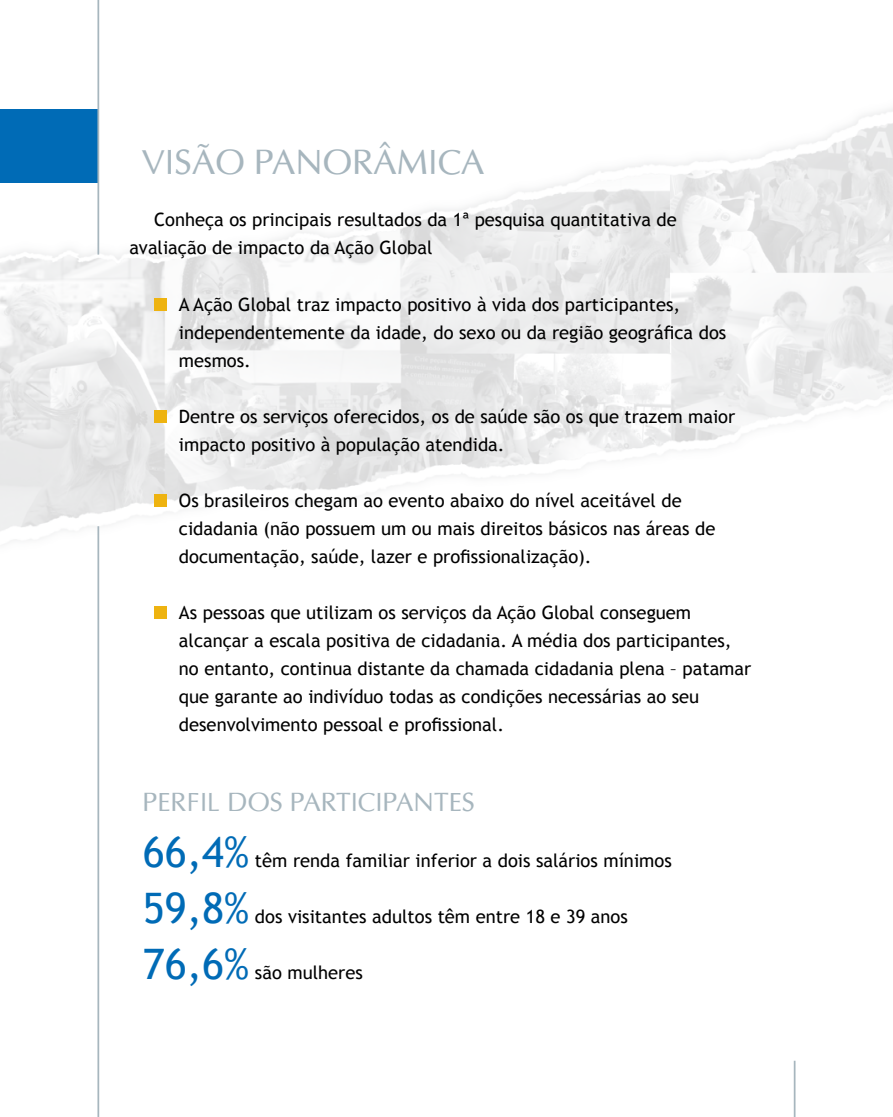
<style>
.page{position:relative;width:893px;height:1117px;background:#fff}
.page>*{position:absolute;margin:0;border:0;box-sizing:border-box;transform-origin:0 0}
.t1{font:42px "Trebuchet MS";color:#006bb6}
.t2{font:35px "Optima";color:#a7b6be}
.t3{font:26.25px "Optima";color:#a7b6be}
.t4{font:18.38px/28px "Trebuchet MS";color:#000}
</style>
<div class="page">
<img style="left:0;top:84px;width:893px;height:480px">
<div style="left:0;top:109px;width:98px;height:74px;background:#006bb6"></div>
<div style="left:154px;top:298px;width:12px;height:12px;background:#eeb310"></div>
<div style="left:154px;top:410px;width:12px;height:12px;background:#eeb310"></div>
<div style="left:154px;top:494px;width:12px;height:12px;background:#eeb310"></div>
<div style="left:154px;top:606px;width:12px;height:12px;background:#eeb310"></div>
<hr style="left:794px;top:1060px;width:1px;height:56px;background:#a7b6be">
<hr style="left:97px;top:526px;width:2px;height:590px;background:#a7b6be">
<hr style="left:97px;top:0;width:2px;height:254px;background:#a7b6be">
<h2 class="t2" style="left:141px;top:140px;width:345px">VISÃO PANORÂMICA</h2>
<p class="t4" style="left:129px;top:206px;width:549px;text-indent:25px">Conheça os principais resultados da 1ª pesquisa quantitativa de avaliação de impacto da Ação Global</p>
<p class="t4" style="left:179px;top:290px;width:549px;text-indent:-13px">A Ação Global traz impacto positivo à vida dos participantes, independentemente da idade, do sexo ou da região geográfica dos mesmos.</p>
<p class="t4" style="left:179px;top:402px;width:558px;text-indent:-13px">Dentre os serviços oferecidos, os de saúde são os que trazem maior impacto positivo à população atendida.</p>
<p class="t4" style="left:179px;top:486px;width:538px;text-indent:-13px">Os brasileiros chegam ao evento abaixo do nível aceitável de cidadania (não possuem um ou mais direitos básicos nas áreas de documentação, saúde, lazer e profissionalização).</p>
<p class="t4" style="left:179px;top:598px;width:574px;text-indent:-13px">As pessoas que utilizam os serviços da Ação Global conseguem alcançar a escala positiva de cidadania. A média dos participantes, no entanto, continua distante da chamada cidadania plena – patamar que garante ao indivíduo todas as condições necessárias ao seu desenvolvimento pessoal e profissional.</p>
<h3 class="t3" style="left:143px;top:786px;width:334px">PERFIL DOS PARTICIPANTES</h3>
<h1 class="t1" style="left:143px;top:827px;width:108px">66,4%</h1>
<p class="t4" style="left:255px;top:846px;width:418px">têm renda familiar inferior a dois salários mínimos</p>
<h1 class="t1" style="left:143px;top:883px;width:108px">59,8%</h1>
<p class="t4" style="left:255px;top:902px;width:374px">dos visitantes adultos têm entre 18 e 39 anos</p>
<h1 class="t1" style="left:143px;top:939px;width:108px">76,6%</h1>
<p class="t4" style="left:255px;top:958px;width:109px">são mulheres</p>
</div>
